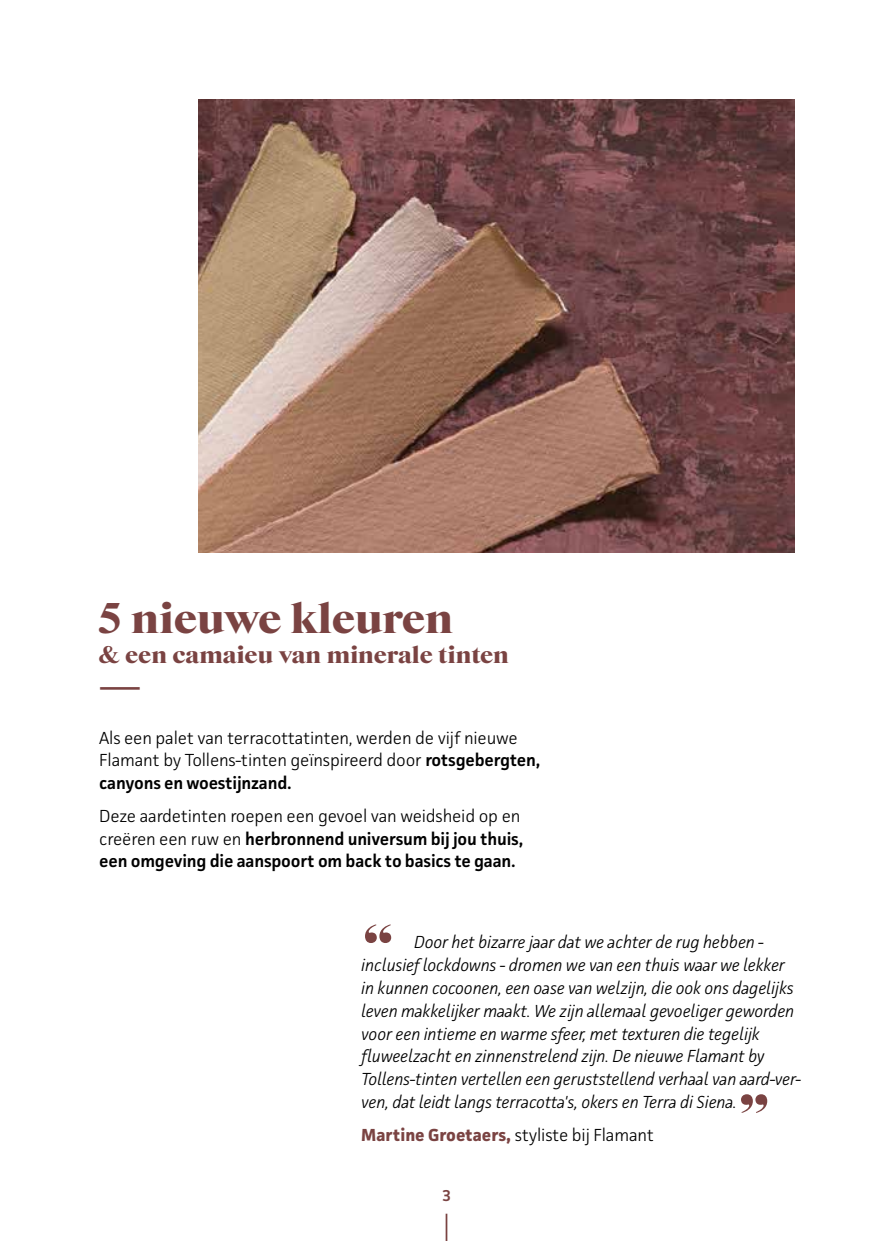
<style>
.page{position:relative;width:893px;height:1241px;background:#fff}
.page>*{position:absolute;margin:0;border:0;box-sizing:border-box;transform-origin:0 0}
.t1{font:italic 900 59.5px "Starling";color:#7a4342}
.t2{font:900 43.75px "Starling";color:#7a4342}
.t3{font:900 24.5px "Starling";color:#7a4342}
.t4{font:italic 300 17.5px/22.8px "Facit";letter-spacing:-.01em;color:#000}
.t5{font:300 17.5px/22.8px "Facit";letter-spacing:-.01em;color:#000}
.t6{font:600 17.5px/22.8px "Facit";letter-spacing:-.01em;color:#000}
.t7{font:600 15.75px "Facit";color:#7a4342}
.s1{font-weight:600}
.s2{font-weight:300}
.s3{font-weight:700;color:#7a4342}
</style>
<div class="page">
<img style="left:198px;top:99px;width:597px;height:453px">
<svg style="left:446px;top:1213px;width:1px;height:27px"></svg>
<h2 class="t2" style="left:99px;top:591px;width:355px">5 nieuwe kleuren</h2>
<h3 class="t3" style="left:99px;top:639px;width:411px">&amp; een camaieu van minerale tinten</h3>
<h2 class="t2" style="left:99px;top:658px;width:43px">—</h2>
<p class="t5" style="left:99px;top:725px;width:443px">Als een palet van terracottatinten, werden de vijf nieuwe<br>Flamant by Tollens-tinten geïnspireerd door <span class="s1">rotsgebergten, canyons en woestijnzand.</span></p>
<p class="t6" style="left:99px;top:803px;width:425px"><span class="s2">Deze aardetinten roepen een gevoel van weidsheid op en creëren een ruw en</span> herbronnend universum bij jou thuis, een omgeving die aanspoort om back to basics te gaan.</p>
<h1 class="t1" style="left:361px;top:909px;width:30px">“</h1>
<p class="t4" style="left:361px;top:930px;width:441px;text-indent:53px">Door het bizarre jaar dat we achter de rug hebben - inclusief lockdowns - dromen we van een thuis waar we lekker in kunnen cocoonen, een oase van welzijn, die ook ons dagelijks leven makkelijker maakt. We zijn allemaal gevoeliger geworden voor een intieme en warme sfeer, met texturen die tegelijk fluweelzacht en zinnenstrelend zijn. De nieuwe Flamant by Tollens-tinten vertellen een geruststellend verhaal van aard-ver&shy;ven, dat leidt langs terracotta's, okers en Terra di Siena.</p>
<p class="t5" style="left:361px;top:1122px;width:294px"><span class="s3">Martine Groetaers,</span> styliste bij Flamant</p>
<h1 class="t1" style="left:737px;top:1079px;width:30px">”</h1>
<p class="t7" style="left:442px;top:1185px;width:10px">3</p>
</div>
